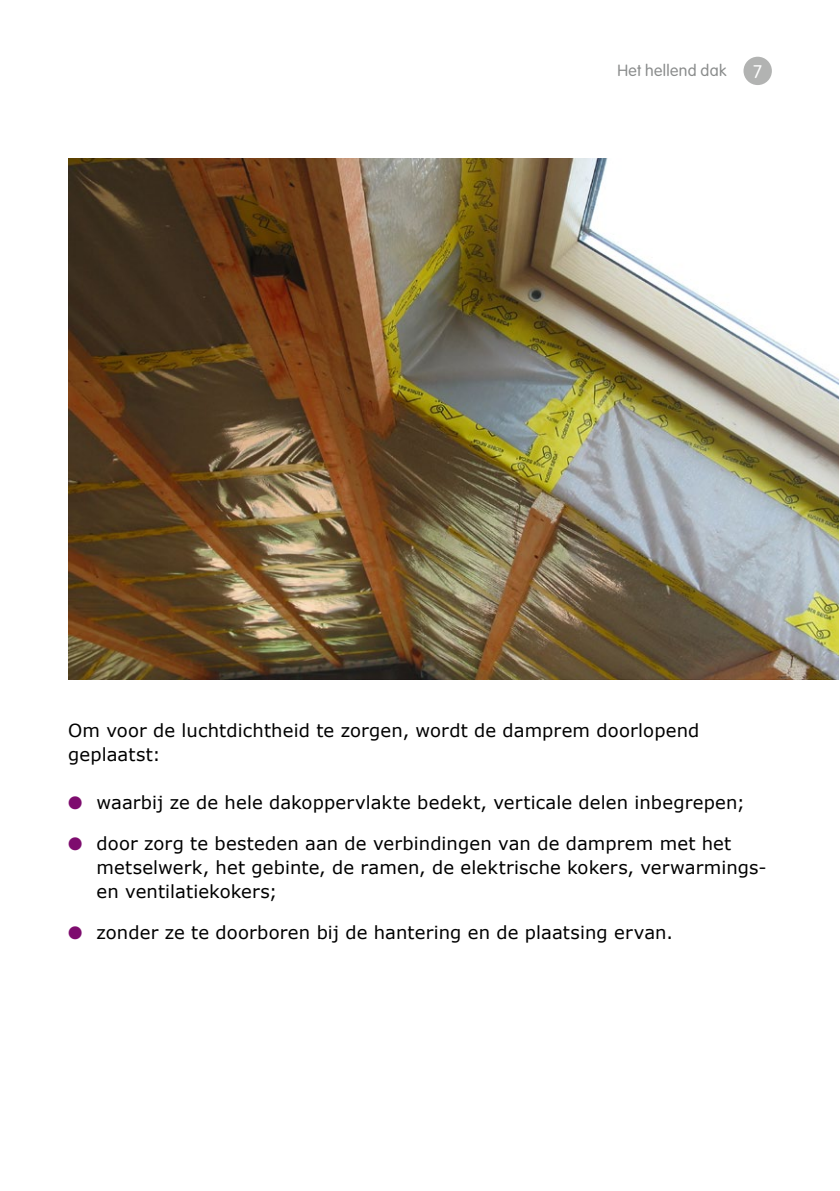
<style>
.page{position:relative;width:840px;height:1191px;background:#fff}
.page>*{position:absolute;margin:0;border:0;box-sizing:border-box;transform-origin:0 0}
.t1{font:18px/24px "Verdana";letter-spacing:.005em;color:#000}
.t2{font:300 18px "VAG Rounded Std";color:#fff}
.t3{font:300 16px "VAG Rounded Std";letter-spacing:.02em;color:#8a8c8c}
</style>
<div class="page">
<div style="left:743px;top:57px;width:28px;height:28px;background:#b2b3b2;border-radius:50%"></div>
<img style="left:68px;top:159px;width:770px;height:520px">
<p class="t3" style="left:617px;top:62px;width:110px">Het hellend dak</p>
<p class="t2" style="left:752px;top:61px;width:10px">7</p>
<p class="t1" style="left:68px;top:717px;width:632px">Om voor de luchtdichtheid te zorgen, wordt de damprem doorlopend geplaatst:</p>
<p class="t1" style="left:96px;top:789px;width:649px">waarbij ze de hele dakoppervlakte bedekt, verticale delen inbegrepen;</p>
<p class="t1" style="left:96px;top:830px;width:671px">door zorg te besteden aan de verbindingen van de damprem met het metselwerk, het gebinte, de ramen, de elektrische kokers, verwarmings&shy;en ventilatiekokers;</p>
<p class="t1" style="left:96px;top:919px;width:577px">zonder ze te doorboren bij de hantering en de plaatsing ervan.</p>
</div>
